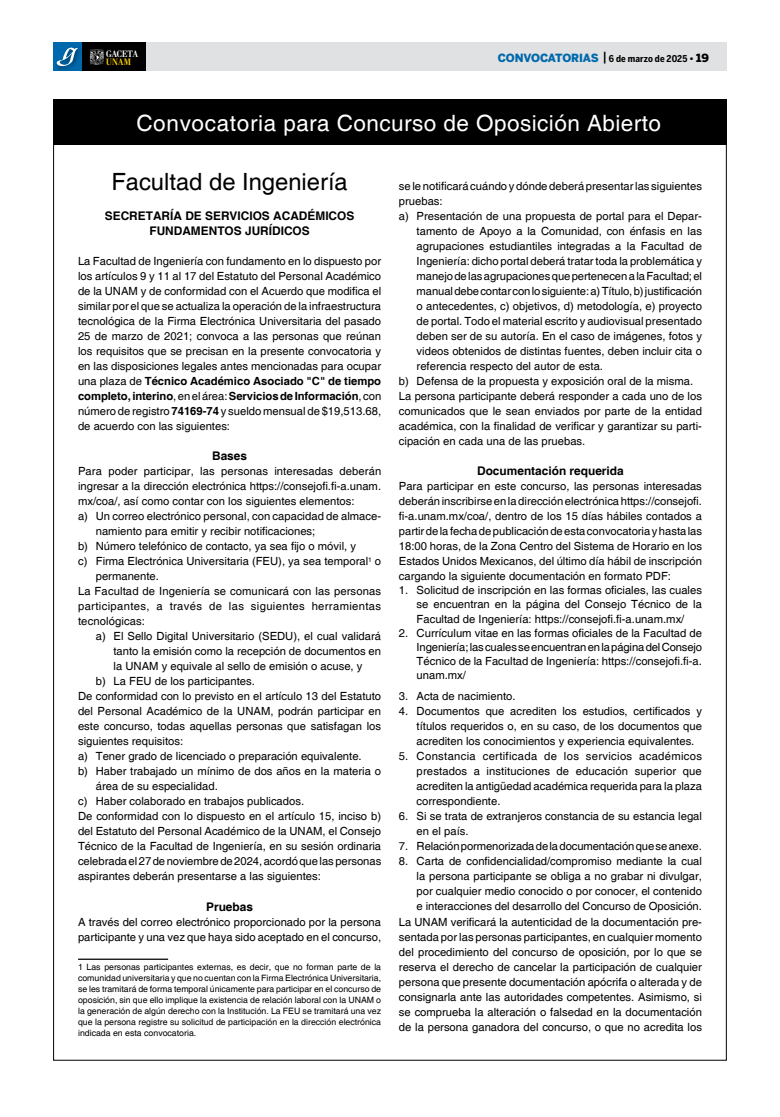
<style>
.page{position:relative;width:780px;height:1117px;background:#fff}
.page>*{position:absolute;margin:0;border:0;box-sizing:border-box;transform-origin:0 0}
.t1{font:23.75px "Helvetica";color:#000}
.t2{font:22.5px "Helvetica";letter-spacing:.02em;color:#fff}
.t3{font:700 11.88px/15px "Helvetica";color:#000;text-align:center}
.t4{font:11.25px/15px "Helvetica";color:#000;text-align:justify}
.t5{font:11.25px "Helvetica";letter-spacing:.03em;color:#000}
.t6{font:700 9.38px "Benton Sans Cond";letter-spacing:.01em;color:#000}
.t7{font:700 9.25px "Stilson";letter-spacing:.01em;color:#fff}
.t8{font:700 9.25px "Stilson";color:#ffd400}
.t9{font:8.75px/11px "Helvetica";color:#000;text-align:justify}
.s1{font-family:"Benton Sans";font-weight:900;font-size:11.25px;color:#0068ac}
.s2{font-weight:500;font-size:12.5px}
.s3{font-family:"Benton Sans";font-weight:900}
.s4{font-family:"Benton Sans";font-weight:900;font-size:11.25px}
.s5{font-weight:700}
</style>
<div class="page">
<div style="left:53px;top:43px;width:673px;height:28px;background:#e0e1e2"></div>
<div style="left:53px;top:43px;width:92px;height:28px;background:#000"></div>
<div style="left:53px;top:43px;width:28px;height:28px;background:#0068ac"></div>
<svg style="left:90px;top:49px;width:14px;height:16px"></svg>
<div style="left:55px;top:46px;width:28px;height:25px;background:#000;opacity:.45"></div>
<svg style="left:56px;top:47px;width:22px;height:19px"></svg>
<div style="left:53px;top:100px;width:673px;height:45px;background:#000"></div>
<hr style="left:78px;top:958px;width:90px;height:1px;background:#000">
<p class="t7" style="left:106px;top:48px;width:33px">GACETA</p>
<p class="t8" style="left:106px;top:56px;width:26px">UNAM</p>
<p class="t6" style="left:497px;top:53px;width:213px"><span class="s1">CONVOCATORIAS</span> <span class="s2">|</span> 6 de marzo de 2025 <span class="s3">•</span> <span class="s4">19</span></p>
<h2 class="t2" style="left:136px;top:110px;width:526px">Convocatoria para Concurso de Oposición Abierto</h2>
<h1 class="t1" style="left:111px;top:168px;width:238px">Facultad de Ingeniería</h1>
<p class="t3" style="left:105px;top:209px;width:251px">SECRETARÍA DE SERVICIOS ACADÉMICOS<br>FUNDAMENTOS JURÍDICOS</p>
<p class="t4" style="left:78px;top:254px;width:305px">La Facultad de Ingeniería con fundamento en lo dispuesto por los artículos 9 y 11 al 17 del Estatuto del Personal Académico de la UNAM y de conformidad con el Acuerdo que modifica el similar por el que se actualiza la operación de la infraestructura tecnológica de la Firma Electrónica Universitaria del pasado 25 de marzo de 2021; convoca a las personas que reúnan los requisitos que se precisan en la presente convocatoria y en las disposiciones legales antes mencionadas para ocupar una plaza de <span class="s5">Técnico Académico Asociado "C" de tiempo completo, interino</span>, en el área: <span class="s5">Servicios de Información</span>, con número de registro <span class="s5">74169-74</span> y sueldo mensual de $19,513.68, de acuerdo con las siguientes:</p>
<p class="t3" style="left:212px;top:449px;width:36px">Bases</p>
<p class="t4" style="left:78px;top:464px;width:305px">Para poder participar, las personas interesadas deberán</p>
<p class="t4" style="left:78px;top:479px;width:304px">ingresar a la dirección electrónica https://consejofi.fi-a.unam.</p>
<p class="t4" style="left:78px;top:494px;width:278px">mx/coa/, así como contar con los siguientes elementos:</p>
<p class="t4" style="left:78px;top:509px;width:304px">a) Un correo electrónico personal, con capacidad de almace-</p>
<p class="t4" style="left:96px;top:524px;width:221px">namiento para emitir y recibir notificaciones;</p>
<p class="t4" style="left:78px;top:539px;width:279px">b) Número telefónico de contacto, ya sea fijo o móvil, y</p>
<p class="t4" style="left:78px;top:554px;width:304px">c) Firma Electrónica Universitaria (FEU), ya sea temporal<sup>1</sup> o</p>
<p class="t4" style="left:96px;top:569px;width:65px">permanente.</p>
<p class="t4" style="left:78px;top:584px;width:304px">La Facultad de Ingeniería se comunicará con las personas</p>
<p class="t5" style="left:78px;top:599px;width:304px">participantes, a través de las siguientes herramientas</p>
<p class="t4" style="left:78px;top:614px;width:69px">tecnológicas:</p>
<p class="t4" style="left:96px;top:629px;width:287px">a) El Sello Digital Universitario (SEDU), el cual validará</p>
<p class="t4" style="left:113px;top:644px;width:269px">tanto la emisión como la recepción de documentos en</p>
<p class="t4" style="left:113px;top:659px;width:250px">la UNAM y equivale al sello de emisión o acuse, y</p>
<p class="t4" style="left:96px;top:674px;width:161px">b) La FEU de los participantes.</p>
<p class="t4" style="left:78px;top:689px;width:304px">De conformidad con lo previsto en el artículo 13 del Estatuto</p>
<p class="t4" style="left:78px;top:704px;width:304px">del Personal Académico de la UNAM, podrán participar en</p>
<p class="t4" style="left:78px;top:719px;width:304px">este concurso, todas aquellas personas que satisfagan los</p>
<p class="t4" style="left:78px;top:734px;width:107px">siguientes requisitos:</p>
<p class="t4" style="left:78px;top:749px;width:285px">a) Tener grado de licenciado o preparación equivalente.</p>
<p class="t4" style="left:78px;top:764px;width:304px">b) Haber trabajado un mínimo de dos años en la materia o</p>
<p class="t4" style="left:96px;top:779px;width:123px">área de su especialidad.</p>
<p class="t4" style="left:78px;top:794px;width:227px">c) Haber colaborado en trabajos publicados.</p>
<p class="t4" style="left:78px;top:809px;width:304px">De conformidad con lo dispuesto en el artículo 15, inciso b)</p>
<p class="t4" style="left:78px;top:824px;width:304px">del Estatuto del Personal Académico de la UNAM, el Consejo</p>
<p class="t4" style="left:78px;top:839px;width:304px">Técnico de la Facultad de Ingeniería, en su sesión ordinaria</p>
<p class="t4" style="left:78px;top:854px;width:305px">celebrada el 27 de noviembre de 2024, acordó que las personas</p>
<p class="t4" style="left:78px;top:869px;width:244px">aspirantes deberán presentarse a las siguientes:</p>
<p class="t3" style="left:206px;top:899px;width:48px">Pruebas</p>
<p class="t4" style="left:78px;top:914px;width:304px">A través del correo electrónico proporcionado por la persona participante y una vez que haya sido aceptado en el concurso,</p>
<p class="t9" style="left:78px;top:961px;width:304px">1 Las personas participantes externas, es decir, que no forman parte de la comunidad universitaria y que no cuentan con la Firma Electrónica Universitaria, se les tramitará de forma temporal únicamente para participar en el concurso de oposición, sin que ello implique la existencia de relación laboral con la UNAM o la generación de algún derecho con la Institución. La FEU se tramitará una vez que la persona registre su solicitud de participación en la dirección electrónica indicada en esta convocatoria.</p>
<p class="t4" style="left:399px;top:179px;width:304px">se le notificará cuándo y dónde deberá presentarlas siguientes</p>
<p class="t4" style="left:399px;top:194px;width:45px">pruebas:</p>
<p class="t4" style="left:399px;top:209px;width:304px">a) Presentación de una propuesta de portal para el Depar-</p>
<p class="t4" style="left:416px;top:224px;width:287px">tamento de Apoyo a la Comunidad, con énfasis en las</p>
<p class="t4" style="left:416px;top:239px;width:287px">agrupaciones estudiantiles integradas a la Facultad de</p>
<p class="t4" style="left:416px;top:254px;width:287px">Ingeniería: dicho portal deberá tratar toda la problemática y</p>
<p class="t4" style="left:416px;top:269px;width:287px">manejo de las agrupaciones que pertenecen a la Facultad; el</p>
<p class="t4" style="left:416px;top:284px;width:287px">manualdebecontarconlosiguiente:a)Título,b)justificación</p>
<p class="t4" style="left:416px;top:299px;width:287px">o antecedentes, c) objetivos, d) metodología, e) proyecto</p>
<p class="t4" style="left:416px;top:314px;width:287px">de portal. Todo el material escrito y audiovisual presentado</p>
<p class="t4" style="left:416px;top:329px;width:287px">deben ser de su autoría. En el caso de imágenes, fotos y</p>
<p class="t4" style="left:416px;top:344px;width:287px">videos obtenidos de distintas fuentes, deben incluir cita o</p>
<p class="t4" style="left:416px;top:359px;width:188px">referencia respecto del autor de esta.</p>
<p class="t4" style="left:399px;top:374px;width:296px">b) Defensa de la propuesta y exposición oral de la misma.</p>
<p class="t4" style="left:399px;top:389px;width:304px">La persona participante deberá responder a cada uno de los</p>
<p class="t4" style="left:399px;top:404px;width:304px">comunicados que le sean enviados por parte de la entidad</p>
<p class="t4" style="left:399px;top:419px;width:304px">académica, con la finalidad de verificar y garantizar su parti-</p>
<p class="t4" style="left:399px;top:434px;width:188px">cipación en cada una de las pruebas.</p>
<p class="t3" style="left:477px;top:464px;width:148px">Documentación requerida</p>
<p class="t4" style="left:399px;top:479px;width:305px">Para participar en este concurso, las personas interesadas deberáninscribirseenladirecciónelectrónicahttps://consejofi. fi-a.unam.mx/coa/, dentro de los 15 días hábiles contados a partir de la fecha de publicación de esta convocatoria y hasta las 18:00 horas, de la Zona Centro del Sistema de Horario en los Estados Unidos Mexicanos, del último día hábil de inscripción cargando la siguiente documentación en formato PDF:</p>
<p class="t4" style="left:416px;top:583px;width:287px;line-height:14px;text-indent:-18px">1. Solicitud de inscripción en las formas oficiales, las cuales se encuentran en la página del Consejo Técnico de la Facultad de Ingeniería: https://consejofi.fi-a.unam.mx/</p>
<p class="t4" style="left:416px;top:625px;width:287px;line-height:14.1px;text-indent:-18px">2. Currículum vitae en las formas oficiales de la Facultad de Ingeniería; las cuales se encuentran en la página del Consejo Técnico de la Facultad de Ingeniería: https://consejofi.fi-a. unam.mx/</p>
<p class="t4" style="left:399px;top:689px;width:118px">3. Acta de nacimiento.</p>
<p class="t4" style="left:416px;top:704px;width:287px;text-indent:-18px">4. Documentos que acrediten los estudios, certificados y títulos requeridos o, en su caso, de los documentos que acrediten los conocimientos y experiencia equivalentes.</p>
<p class="t4" style="left:416px;top:749px;width:287px;text-indent:-18px">5. Constancia certificada de los servicios académicos prestados a instituciones de educación superior que acrediten la antigüedad académica requerida para la plaza correspondiente.</p>
<p class="t4" style="left:416px;top:809px;width:287px;text-indent:-18px">6. Si se trata de extranjeros constancia de su estancia legal en el país.</p>
<p class="t4" style="left:399px;top:839px;width:304px">7. Relación pormenorizada de la documentación que se anexe.</p>
<p class="t4" style="left:399px;top:854px;width:304px;text-align:right">8. Carta de confidencialidad/compromiso mediante la cual la persona participante se obliga a no grabar ni divulgar, por cualquier medio conocido o por conocer, el contenido<br>e interacciones del desarrollo del Concurso de Oposición.<br>La UNAM verificará la autenticidad de la documentación pre&shy;sentada por las personas participantes, en cualquier momento del procedimiento del concurso de oposición, por lo que se reserva el derecho de cancelar la participación de cualquier persona que presente documentación apócrifa o alterada y de consignarla ante las autoridades competentes. Asimismo, si se comprueba la alteración o falsedad en la documentación de la persona ganadora del concurso, o que no acredita los</p>
</div>
